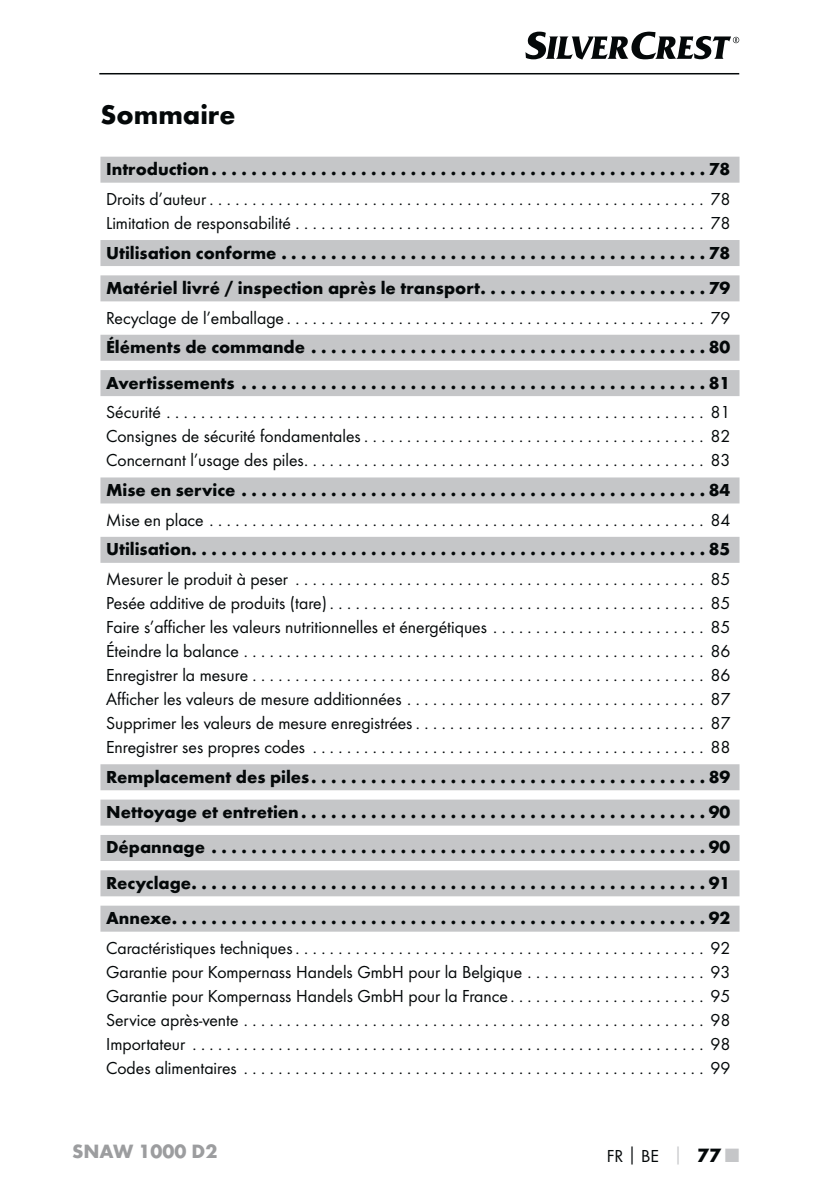
<style>
.page{position:relative;width:840px;height:1191px;background:#fff}
.page>*{position:absolute;margin:0;border:0;box-sizing:border-box;transform-origin:0 0}
.t1{font:700 28px "Futura";color:#040809}
.t2{font:700 20px "Futura";color:#9c9d9f}
.t3{font:18px/24px "Futura Boo";color:#040809;text-align:justify}
.t4{font:700 18px/35.4px "Futura";color:#040809}
.s1{font-family:"Futura";font-weight:700}
.s2{font-family:"Futura";font-weight:700;color:#c5c6c8}
.s3{font-family:"Futura";font-weight:700;font-size:20px}
.s4{font-family:"Futura";font-weight:700;font-size:20px;color:#c5c6c8}
</style>
<div class="page">
<hr style="left:99px;top:73px;width:639px;height:1px;background:#040809">
<svg style="left:525px;top:32px;width:213px;height:28px"></svg>
<div style="left:100px;top:157px;width:639px;height:26px;background:#c5c6c8"></div>
<div style="left:100px;top:240px;width:639px;height:26px;background:#c5c6c8"></div>
<div style="left:100px;top:275px;width:639px;height:26px;background:#c5c6c8"></div>
<div style="left:100px;top:335px;width:639px;height:26px;background:#c5c6c8"></div>
<div style="left:100px;top:370px;width:639px;height:26px;background:#c5c6c8"></div>
<div style="left:100px;top:477px;width:639px;height:26px;background:#c5c6c8"></div>
<div style="left:100px;top:537px;width:639px;height:26px;background:#c5c6c8"></div>
<div style="left:100px;top:764px;width:639px;height:26px;background:#c5c6c8"></div>
<div style="left:100px;top:799px;width:639px;height:26px;background:#c5c6c8"></div>
<div style="left:100px;top:835px;width:639px;height:26px;background:#c5c6c8"></div>
<div style="left:100px;top:870px;width:639px;height:26px;background:#c5c6c8"></div>
<div style="left:100px;top:905px;width:639px;height:26px;background:#c5c6c8"></div>
<h1 class="t1" style="left:100px;top:104px;width:137px">Sommaire</h1>
<p class="t4" style="left:106px;top:153px;width:625px">Introduction ..................................................78</p>
<p class="t3" style="left:106px;top:188px;width:625px">Droits d’auteur .......................................................... 78<br>Limitation de responsabilité ................................................ 78</p>
<p class="t4" style="left:106px;top:236px;width:625px">Utilisation conforme ...........................................78<br>Matériel livré / inspection après le transport . . . . . . . . . . . . . . . . . . . . . . . 79</p>
<p class="t3" style="left:106px;top:307px;width:625px">Recyclage de l’emballage ................................................. 79</p>
<p class="t4" style="left:106px;top:331px;width:625px">Éléments de commande ........................................80<br>Avertissements ...............................................81</p>
<p class="t3" style="left:106px;top:401px;width:625px">Sécurité ............................................................... 81<br>Consignes de sécurité fondamentales ........................................ 82<br>Concernant l’usage des piles ............................................... 83</p>
<p class="t4" style="left:106px;top:474px;width:625px">Mise en service ...............................................84</p>
<p class="t3" style="left:106px;top:508px;width:625px">Mise en place .......................................................... 84</p>
<p class="t4" style="left:106px;top:533px;width:625px">Utilisation ....................................................85</p>
<p class="t3" style="left:106px;top:568px;width:625px">Mesurer le produit à peser ................................................ 85<br>Pesée additive de produits (tare) ............................................ 85<br>Faire s’afficher les valeurs nutritionnelles et énergétiques . . . . . . . . . . . . . . . . . . . . . . . . . 85<br>Éteindre la balance ...................................................... 86<br>Enregistrer la mesure ..................................................... 86<br>Afficher les valeurs de mesure additionnées ................................... 87<br>Supprimer les valeurs de mesure enregistrées . . . . . . . . . . . . . . . . . . . . . . . . . . . . . . . . . . 87<br>Enregistrer ses propres codes .............................................. 88</p>
<p class="t4" style="left:106px;top:760px;width:625px;text-align:justify">Remplacement des piles ........................................89<br>Nettoyage et entretien .........................................90<br>Dépannage ..................................................90<br>Recyclage ....................................................91<br>Annexe ......................................................92</p>
<p class="t3" style="left:106px;top:936px;width:625px">Caractéristiques techniques ................................................ 92<br>Garantie pour Kompernass Handels GmbH pour la Belgique . . . . . . . . . . . . . . . . . . . . . 93<br>Garantie pour Kompernass Handels GmbH pour la France . . . . . . . . . . . . . . . . . . . . . . . 95<br>Service après-vente ...................................................... 98<br>Importateur ............................................................ 98<br>Codes alimentaires ...................................................... 99</p>
<p class="t2" style="left:72px;top:1143px;width:147px">SNAW 1000 D2</p>
<p class="t3" style="left:606px;top:1145px;width:133px">FR<span class="s1">│</span>BE <span class="s2">│</span> <span class="s3">77</span> <span class="s4">■</span></p>
</div>
